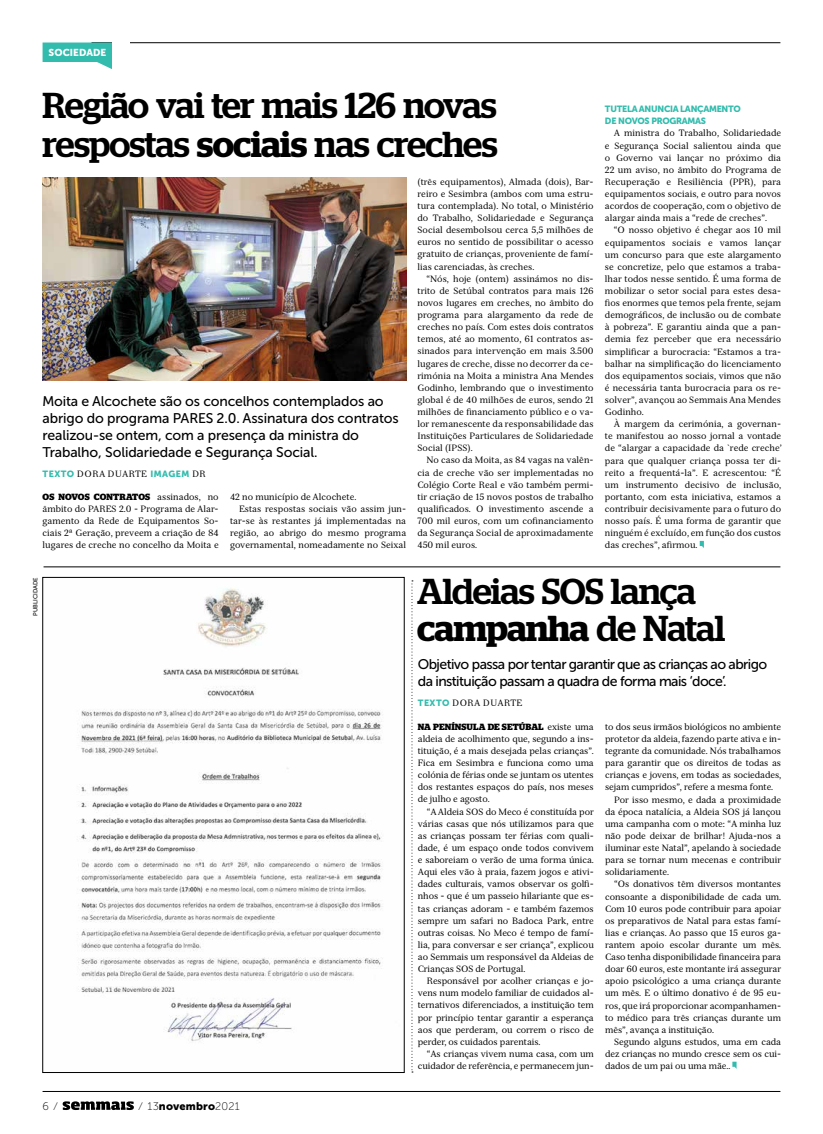
<style>
.page{position:relative;width:823px;height:1134px;background:#fff}
.page>*{position:absolute;margin:0;border:0;box-sizing:border-box;transform-origin:0 0}
.t1{font:500 36px/37px "Stag";letter-spacing:-.025em;color:#000}
.t2{font:14px/17px "Museo Sans Cyrl 500";letter-spacing:-.01em;color:#000}
.t3{font:14px/17px "Museo Sans Cyrl 500";letter-spacing:-.04em;color:#000}
.t4{font:11px "Museo Sans Cyrl 900";letter-spacing:.015em;color:#000}
.t5{font:11px "Museo Sans Cyrl 100";color:#000}
.t6{font:10px "Museo Sans Cyrl 900";letter-spacing:.01em;color:#fff}
.t7{font:9px/12.1px "Serif 12 Beta";letter-spacing:-.01em;color:#000;text-align:justify}
.t8{font:700 9px "Stag";letter-spacing:.01em;color:#000}
.t9{font:9px/12.1px "Museo Sans Cyrl 900";letter-spacing:-.03em;color:#32bcad}
.t10{font:9px "Serif 12 Beta";letter-spacing:.05em;color:#000}
.t11{font:6px "Museo Sans Cyrl 500";color:#000}
.s1{font-weight:600}
.s2{font-family:"Museo Sans Cyrl 900";color:#32bcad}
.s3{font-family:"Serif 12 Beta";font-weight:400}
.s4{font-family:"Museo Sans Cyrl 100"}
</style>
<div class="page">
<svg style="left:63px;top:1101px;width:71px;height:9px"></svg>
<hr style="left:43px;top:1091px;width:737px;height:1px;background:#000">
<hr style="left:91px;top:43px;width:689px;height:1px;background:#000">
<svg style="left:43px;top:43px;width:69px;height:26px"></svg>
<div style="left:112px;top:42px;width:17px;height:27px;background:#fff"></div>
<img style="left:78px;top:588px;width:305px;height:453px">
<svg style="left:411px;top:580px;width:2px;height:492px"></svg>
<hr style="left:44px;top:567px;width:736px;height:1px;background:#000">
<svg style="left:732px;top:1062px;width:4px;height:6px"></svg>
<svg style="left:699px;top:541px;width:4px;height:6px"></svg>
<img style="left:43px;top:177px;width:363px;height:204px">
<p class="t6" style="left:48px;top:47px;width:59px">SOCIEDADE</p>
<h1 class="t1" style="left:43px;top:86px;width:456px;line-height:39px">Região vai ter mais 126 novas respostas <span class="s1">sociais</span> nas creches</h1>
<h2 class="t2" style="left:43px;top:393px;width:357px">Moita e Alcochete são os concelhos contemplados ao abrigo do programa PARES 2.0. Assinatura dos contratos realizou-se ontem, com a presença da ministra do Trabalho, Solidariedade e Segurança Social.</h2>
<p class="t10" style="left:43px;top:469px;width:165px"><span class="s2">TEXTO</span> DORA DUARTE <span class="s2">IMAGEM</span> DR</p>
<p class="t8" style="left:43px;top:491px;width:177px">OS NOVOS CONTRATOS <span class="s3">assinados, no</span></p>
<p class="t7" style="left:43px;top:503px;width:177px">âmbito do PARES 2.0 - Programa de Alar&shy;gamento da Rede de Equipamentos So&shy;ciais 2ª Geração, preveem a criação de 84 lugares de creche no concelho da Moita e</p>
<p class="t7" style="left:230px;top:490px;width:128px">42 no município de Alcochete.</p>
<p class="t7" style="left:239px;top:503px;width:168px">Estas respostas sociais vão assim jun-</p>
<p class="t7" style="left:230px;top:515px;width:177px">tar-se às restantes já implementadas na</p>
<p class="t7" style="left:230px;top:527px;width:177px">região, ao abrigo do mesmo programa</p>
<p class="t7" style="left:230px;top:539px;width:177px">governamental, nomeadamente no Seixal</p>
<p class="t7" style="left:417px;top:176px;width:177px">(três equipamentos), Almada (dois), Bar&shy;reiro e Sesimbra (ambos com uma estru&shy;tura contemplada). No total, o Ministério do Trabalho, Solidariedade e Segurança Social desembolsou cerca 5,5 milhões de euros no sentido de possibilitar o acesso gratuito de crianças, proveniente de famí&shy;lias carenciadas, às creches.</p>
<p class="t7" style="left:417px;top:273px;width:177px;text-indent:9px">“Nós, hoje (ontem) assinámos no dis&shy;trito de Setúbal contratos para mais 126 novos lugares em creches, no âmbito do programa para alargamento da rede de creches no país. Com estes dois contratos temos, até ao momento, 61 contratos as&shy;sinados para intervenção em mais 3.500 lugares de creche, disse no decorrer da ce&shy;rimónia na Moita a ministra Ana Mendes Godinho, lembrando que o investimento global é de 40 milhões de euros, sendo 21 milhões de financiamento público e o va&shy;lor remanescente da responsabilidade das Instituições Particulares de Solidariedade Social (IPSS).</p>
<p class="t7" style="left:417px;top:454px;width:177px;text-indent:9px">No caso da Moita, as 84 vagas na valên&shy;cia de creche vão ser implementadas no Colégio Corte Real e vão também permi&shy;tir criação de 15 novos postos de trabalho qualificados. O investimento ascende a 700 mil euros, com um cofinanciamento da Segurança Social de aproximadamente 450 mil euros.</p>
<p class="t9" style="left:604px;top:103px;width:137px">TUTELA ANUNCIA LANÇAMENTO<br>DE NOVOS PROGRAMAS</p>
<p class="t7" style="left:604px;top:127px;width:177px;text-indent:9px">A ministra do Trabalho, Solidariedade e Segurança Social salientou ainda que o Governo vai lançar no próximo dia 22 um aviso, no âmbito do Programa de Recuperação e Resiliência (PPR), para equipamentos sociais, e outro para novos acordos de cooperação, com o objetivo de alargar ainda mais a “rede de creches”.</p>
<p class="t7" style="left:604px;top:224px;width:177px;text-indent:9px">“O nosso objetivo é chegar aos 10 mil equipamentos sociais e vamos lançar um concurso para que este alargamento se concretize, pelo que estamos a traba&shy;lhar todos nesse sentido. É uma forma de mobilizar o setor social para estes desa&shy;fios enormes que temos pela frente, sejam demográficos, de inclusão ou de combate à pobreza”. E garantiu ainda que a pan&shy;demia fez perceber que era necessário simplificar a burocracia: “Estamos a tra&shy;balhar na simplificação do licenciamento dos equipamentos sociais, vimos que não é necessária tanta burocracia para os re&shy;solver”, avançou ao Semmais Ana Mendes Godinho.</p>
<p class="t7" style="left:604px;top:418px;width:178px;text-indent:9px">À margem da cerimónia, a governan&shy;te manifestou ao nosso jornal a vontade de “alargar a capacidade da `rede creche’ para que qualquer criança possa ter di&shy;reito a frequentá-la”. E acrescentou: “É um instrumento decisivo de inclusão, portanto, com esta iniciativa, estamos a contribuir decisivamente para o futuro do nosso país. É uma forma de garantir que ninguém é excluído, em função dos custos das creches”, afirmou.</p>
<p class="t11" style="left:32px;top:616px;width:40px;rotate:-90deg">PUBLICIDADE</p>
<p class="t5" style="left:43px;top:1100px;width:16px">6 ⁄</p>
<p class="t4" style="left:140px;top:1100px;width:101px"><span class="s4">⁄ 13</span>novembro<span class="s4">2021</span></p>
<h1 class="t1" style="left:417px;top:573px;width:309px">Aldeias SOS lança <span class="s1">campanha</span> de Natal</h1>
<h2 class="t3" style="left:417px;top:655px;width:351px">Objetivo passa por tentar garantir que as crianças ao abrigo da instituição passam a quadra de forma mais ‘doce’.</h2>
<p class="t10" style="left:417px;top:698px;width:106px"><span class="s2">TEXTO</span> DORA DUARTE</p>
<p class="t8" style="left:417px;top:721px;width:177px">NA PENÍNSULA DE SETÚBAL <span class="s3">existe uma</span></p>
<p class="t7" style="left:417px;top:733px;width:177px">aldeia de acolhimento que, segundo a ins&shy;tituição, é a mais desejada pelas crianças”.<br>Fica em Sesimbra e funciona como uma colónia de férias onde se juntam os utentes dos restantes espaços do país, nos meses de julho e agosto.</p>
<p class="t7" style="left:417px;top:805px;width:177px;text-indent:9px">“A Aldeia SOS do Meco é constituída por várias casas que nós utilizamos para que as crianças possam ter férias com quali&shy;dade, é um espaço onde todos convivem e saboreiam o verão de uma forma única.<br>Aqui eles vão à praia, fazem jogos e ativi&shy;dades culturais, vamos observar os golfi&shy;nhos - que é um passeio hilariante que es&shy;tas crianças adoram - e também fazemos sempre um safari no Badoca Park, entre outras coisas. No Meco é tempo de famí&shy;lia, para conversar e ser criança”, explicou ao Semmais um responsável da Aldeias de Crianças SOS de Portugal.</p>
<p class="t7" style="left:417px;top:975px;width:177px;text-indent:9px">Responsável por acolher crianças e jo&shy;vens num modelo familiar de cuidados al&shy;ternativos diferenciados, a instituição tem por princípio tentar garantir a esperança aos que perderam, ou correm o risco de perder, os cuidados parentais.</p>
<p class="t7" style="left:417px;top:1048px;width:177px;text-align:right">“As crianças vivem numa casa, com um cuidador de referência, e permanecem jun-</p>
<p class="t7" style="left:604px;top:721px;width:177px">to dos seus irmãos biológicos no ambiente</p>
<p class="t7" style="left:604px;top:733px;width:177px">protetor da aldeia, fazendo parte ativa e in-</p>
<p class="t7" style="left:604px;top:745px;width:177px">tegrante da comunidade. Nós trabalhamos</p>
<p class="t7" style="left:604px;top:757px;width:177px">para garantir que os direitos de todas as</p>
<p class="t7" style="left:604px;top:769px;width:177px">crianças e jovens, em todas as sociedades,</p>
<p class="t7" style="left:604px;top:781px;width:169px">sejam cumpridos”, refere a mesma fonte.</p>
<p class="t7" style="left:613px;top:793px;width:168px">Por isso mesmo, e dada a proximidade</p>
<p class="t7" style="left:604px;top:805px;width:177px">da época natalícia, a Aldeia SOS já lançou</p>
<p class="t7" style="left:604px;top:818px;width:177px">uma campanha com o mote: “A minha luz</p>
<p class="t7" style="left:604px;top:830px;width:177px">não pode deixar de brilhar! Ajuda-nos a</p>
<p class="t7" style="left:604px;top:842px;width:177px">iluminar este Natal”, apelando à sociedade</p>
<p class="t7" style="left:604px;top:854px;width:177px">para se tornar num mecenas e contribuir</p>
<p class="t7" style="left:604px;top:866px;width:65px">solidariamente.</p>
<p class="t7" style="left:613px;top:878px;width:168px">“Os donativos têm diversos montantes</p>
<p class="t7" style="left:604px;top:890px;width:177px">consoante a disponibilidade de cada um.</p>
<p class="t7" style="left:604px;top:902px;width:177px">Com 10 euros pode contribuir para apoiar</p>
<p class="t7" style="left:604px;top:914px;width:177px">os preparativos de Natal para estas famí-</p>
<p class="t7" style="left:604px;top:927px;width:177px">lias e crianças. Ao passo que 15 euros ga-</p>
<p class="t7" style="left:604px;top:939px;width:177px">rantem apoio escolar durante um mês.</p>
<p class="t7" style="left:604px;top:951px;width:177px">Caso tenha disponibilidade financeira para</p>
<p class="t7" style="left:604px;top:963px;width:177px">doar 60 euros, este montante irá assegurar</p>
<p class="t7" style="left:604px;top:975px;width:177px">apoio psicológico a uma criança durante</p>
<p class="t7" style="left:604px;top:987px;width:177px">um mês. E o último donativo é de 95 eu-</p>
<p class="t7" style="left:604px;top:999px;width:177px">ros, que irá proporcionar acompanhamen-</p>
<p class="t7" style="left:604px;top:1011px;width:177px">to médico para três crianças durante um</p>
<p class="t7" style="left:604px;top:1023px;width:110px">mês”, avança a instituição.</p>
<p class="t7" style="left:613px;top:1036px;width:168px">Segundo alguns estudos, uma em cada</p>
<p class="t7" style="left:604px;top:1048px;width:177px">dez crianças no mundo cresce sem os cui-</p>
<p class="t7" style="left:604px;top:1060px;width:127px">dados de um pai ou uma mãe..</p>
</div>
